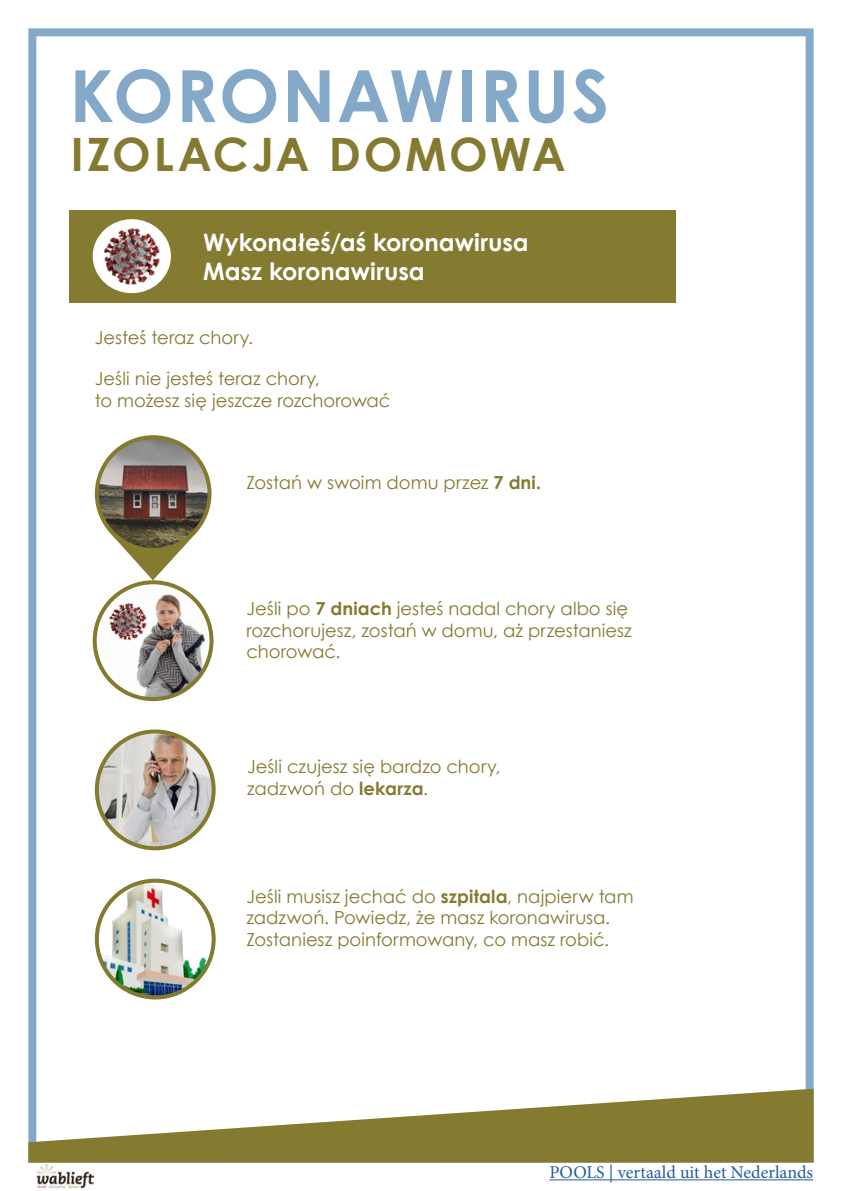
<style>
.page{position:relative;width:842px;height:1191px;background:#fff}
.page>*{position:absolute;margin:0;border:0;box-sizing:border-box;transform-origin:0 0}
.t1{font:700 72px "Century Gothic";letter-spacing:.03em;color:#84a9c8}
.t2{font:700 46px "Century Gothic";letter-spacing:.055em;color:#847a30}
.t3{font:700 24px/28.8px "Century Gothic";color:#fff}
.t4{font:18px/21.6px "Century Gothic";color:#847a30}
.t5{font:18px "Minion Pro";color:#215e9e}
.s1{font-weight:700}
</style>
<div class="page">
<div style="left:28px;top:28px;width:786px;height:1134px;border:8px solid #84a9c8"></div>
<svg style="left:28px;top:1088px;width:786px;height:74px;fill:#847a30"></svg>
<div style="left:69px;top:210px;width:607px;height:92px;background:#847a30"></div>
<div style="left:93px;top:219px;width:78px;height:74px;background:#fff;border-radius:50%"></div>
<img style="left:103px;top:227px;width:58px;height:58px">
<svg style="left:107px;top:529px;width:92px;height:52px"></svg>
<img style="left:97px;top:437px;width:113px;height:113px;border-radius:56px">
<div style="left:95px;top:435px;width:117px;height:117px;border:4px solid #847a30;border-radius:50%"></div>
<img style="left:95px;top:586px;width:115px;height:113px">
<div style="left:93px;top:580px;width:121px;height:121px;border:4px solid #847a30;border-radius:50%"></div>
<img style="left:107px;top:598px;width:46px;height:45px">
<img style="left:97px;top:731px;width:117px;height:117px;border-radius:58px">
<div style="left:95px;top:729px;width:121px;height:121px;border:4px solid #847a30;border-radius:50%"></div>
<img style="left:97px;top:880px;width:117px;height:117px;border-radius:58px">
<div style="left:95px;top:878px;width:121px;height:121px;border:4px solid #847a30;border-radius:50%"></div>
<img style="left:36px;top:1164px;width:57px;height:25px">
<hr style="left:549px;top:1179px;width:264px;height:1px;background:#215e9e">
<h1 class="t1" style="left:69px;top:41px;width:541px">KORONAWIRUS</h1>
<h2 class="t2" style="left:71px;top:119px;width:496px">IZOLACJA DOMOWA</h2>
<h3 class="t3" style="left:203px;top:227px;width:327px">Wykonałeś/aś koronawirusa<br>Masz koronawirusa</h3>
<p class="t4" style="left:95px;top:327px;width:160px">Jesteś teraz chory.</p>
<p class="t4" style="left:95px;top:367px;width:297px">Jeśli nie jesteś teraz chory,<br>to możesz się jeszcze rozchorować</p>
<p class="t4" style="left:246px;top:472px;width:296px">Zostań w swoim domu przez <span class="s1">7 dni.</span></p>
<p class="t4" style="left:246px;top:597px;width:387px">Jeśli po <span class="s1">7 dniach</span> jesteś nadal chory albo się rozchorujesz, zostań w domu, aż przestaniesz chorować.</p>
<p class="t4" style="left:247px;top:755px;width:255px">Jeśli czujesz się bardzo chory, zadzwoń do <span class="s1">lekarza</span>.</p>
<p class="t4" style="left:246px;top:885px;width:389px">Jeśli musisz jechać do <span class="s1">szpitala</span>, najpierw tam zadzwoń. Powiedz, że masz koronawirusa.<br>Zostaniesz poinformowany, co masz robić.</p>
<p class="t5" style="left:549px;top:1160px;width:265px">POOLS | vertaald uit het Nederlands</p>
</div>
